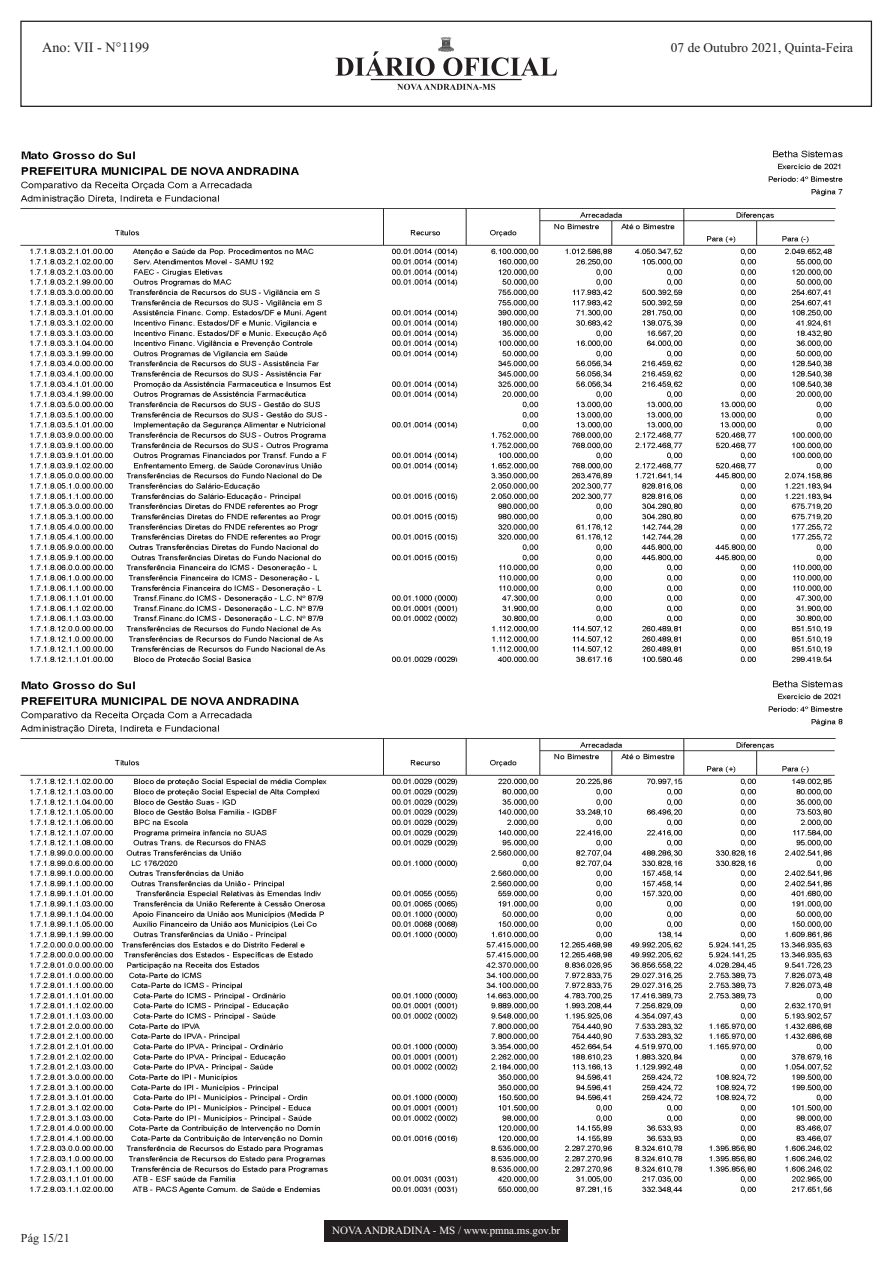
<style>
.page{position:relative;width:893px;height:1263px;background:#fff}
.page>*{position:absolute;margin:0;border:0;box-sizing:border-box;transform-origin:0 0}
.t1{font:14.25px "Times New Roman";color:#231f20}
.t2{font:13.35px "Times New Roman";color:#231f20}
.t3{font:12.15px "Times New Roman";color:#231f20}
.t4{font:10.95px "Times New Roman";color:#fff}
</style>
<div class="page">
<img style="left:21px;top:150px;width:822px;height:512px">
<img style="left:21px;top:680px;width:822px;height:514px">
<div style="left:324px;top:1220px;width:244px;height:22px;background:#231f20"></div>
<div style="left:20px;top:21px;width:852px;height:86px;border:1px solid #231f20"></div>
<svg style="left:335px;top:51px;width:222px;height:39px"></svg>
<img style="left:439px;top:38px;width:14px;height:13px">
<h1 class="t1" style="left:42px;top:42px;width:109px">Ano: VII - N°1199</h1>
<p class="t2" style="left:671px;top:43px;width:184px">07 de Outubro 2021, Quinta-Feira</p>
<p class="t3" style="left:21px;top:1233px;width:50px">Pág 15/21</p>
<p class="t4" style="left:332px;top:1226px;width:230px">NOVAANDRADINA - MS / www.pmna.ms.gov.br</p>
</div>
